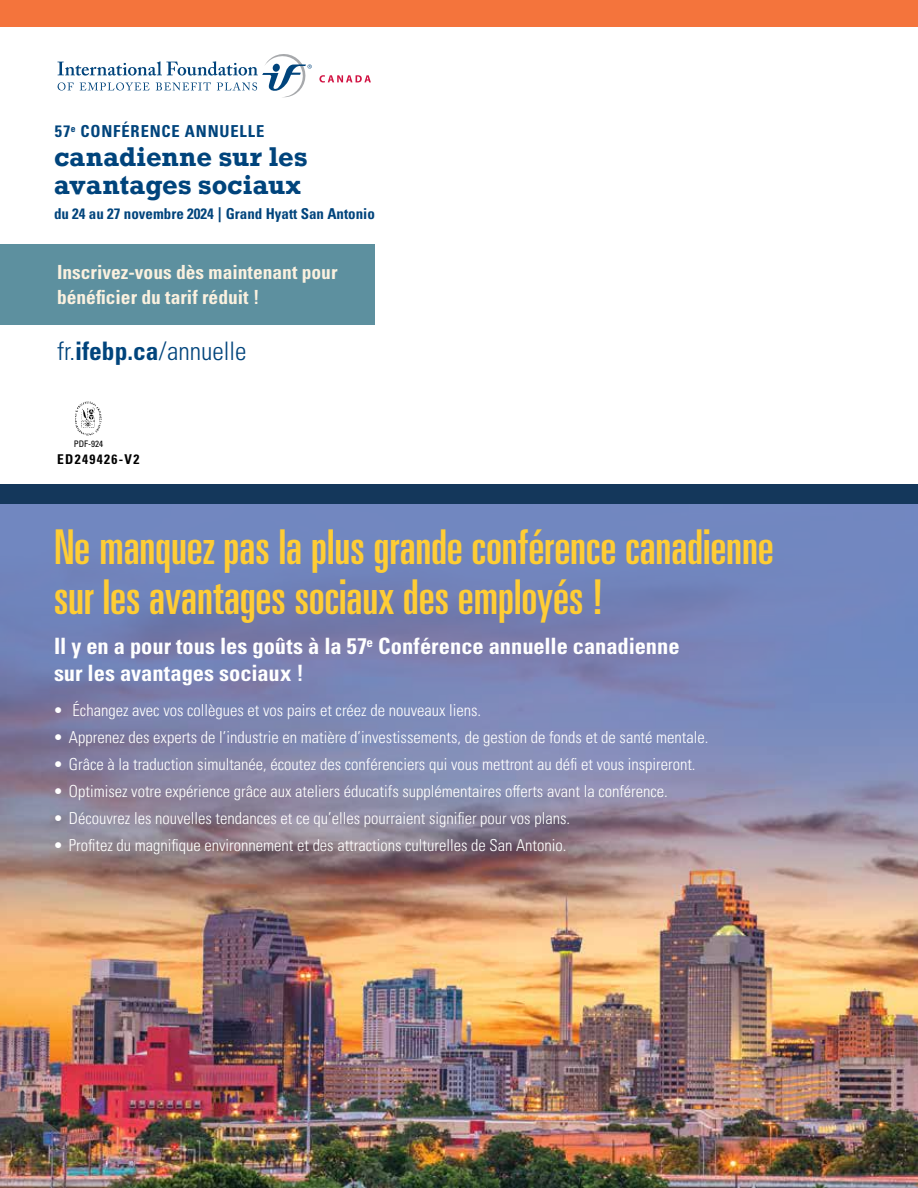
<style>
.page{position:relative;width:918px;height:1188px;background:#fff}
.page>*{position:absolute;margin:0;border:0;box-sizing:border-box;transform-origin:0 0}
.t1{font:48px/49.5px "Univers LT Pro Ult Cond";letter-spacing:-.005em;color:#ffcd34}
.t2{font:700 25.5px/28.5px "Rockwell";letter-spacing:.005em;color:#00447c}
.t3{font:300 condensed 25.5px "Univers LT Pro";color:#00447c}
.t4{font:700 condensed 22.5px/27px "Univers LT Pro";color:#fff}
.t5{font:700 condensed 19.5px/25.5px "Univers LT Pro";color:#fbf1df}
.t6{font:300 condensed 16.5px "Univers LT Pro";color:#fff}
.t7{font:700 condensed 16.5px "Univers LT Pro";letter-spacing:.05em;color:#00447c}
.t8{font:700 condensed 15px "Univers LT Pro";color:#00447c}
.t9{font:700 condensed 13.5px "Univers LT Pro";letter-spacing:.1em;color:#000}
.t10{font:condensed 9px "Univers LT Pro";color:#000}
.s1{font-weight:700}
</style>
<div class="page">
<div style="left:0;top:0;width:918px;height:27px;background:#f4743c"></div>
<div style="left:0;top:244px;width:375px;height:81px;background:#5d909f"></div>
<svg style="left:58px;top:54px;width:254px;height:44px"></svg>
<svg style="left:319px;top:75px;width:52px;height:8px"></svg>
<img style="left:75px;top:401px;width:27px;height:35px">
<img style="left:0;top:504px;width:918px;height:684px">
<div style="left:0;top:484px;width:918px;height:20px;background:#14375b"></div>
<p class="t7" style="left:55px;top:121px;width:211px">57<sup>e</sup> CONFÉRENCE ANNUELLE</p>
<h2 class="t2" style="left:54px;top:142px;width:255px">canadienne sur les avantages sociaux</h2>
<p class="t8" style="left:54px;top:205px;width:322px">du 24 au 27 novembre 2024 | Grand Hyatt San Antonio</p>
<p class="t5" style="left:57px;top:259px;width:282px">Inscrivez-vous dès maintenant pour bénéficier du tarif réduit !</p>
<h2 class="t3" style="left:57px;top:333px;width:191px">fr.<span class="s1">ifebp.ca</span>/annuelle</h2>
<p class="t10" style="left:74px;top:438px;width:31px">PDF-924</p>
<p class="t9" style="left:57px;top:451px;width:84px">ED249426-V2</p>
<h1 class="t1" style="left:54px;top:520px;width:721px">Ne manquez pas la plus grande conférence canadienne sur les avantages sociaux des employés !</h1>
<h3 class="t4" style="left:54px;top:632px;width:627px">Il y en a pour tous les goûts à la 57<sup>e</sup> Conférence annuelle canadienne sur les avantages sociaux !</h3>
<p class="t6" style="left:54px;top:699px;width:429px">• Échangez avec vos collègues et vos pairs et créez de nouveaux liens.</p>
<p class="t6" style="left:54px;top:726px;width:656px">• Apprenez des experts de l’industrie en matière d’investissements, de gestion de fonds et de santé mentale.</p>
<p class="t6" style="left:54px;top:753px;width:643px">• Grâce à la traduction simultanée, écoutez des conférenciers qui vous mettront au défi et vous inspireront.</p>
<p class="t6" style="left:54px;top:780px;width:615px">• Optimisez votre expérience grâce aux ateliers éducatifs supplémentaires offerts avant la conférence.</p>
<p class="t6" style="left:54px;top:807px;width:518px">• Découvrez les nouvelles tendances et ce qu’elles pourraient signifier pour vos plans.</p>
<p class="t6" style="left:54px;top:834px;width:514px">• Profitez du magnifique environnement et des attractions culturelles de San Antonio.</p>
</div>
